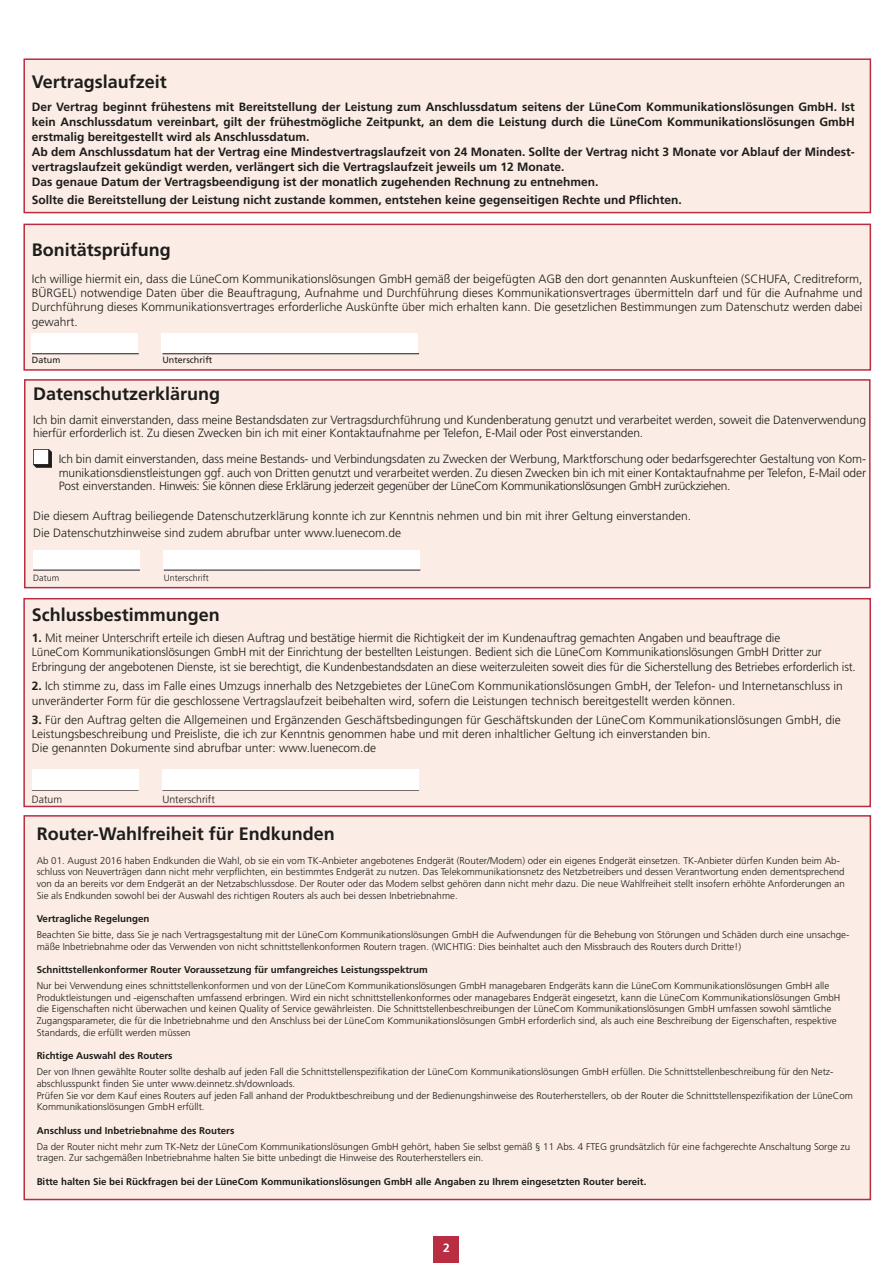
<style>
.page{position:relative;width:893px;height:1263px;background:#fff}
.page>*{position:absolute;margin:0;border:0;box-sizing:border-box;transform-origin:0 0}
.t1{font:700 18px "Frutiger";color:#1d1d1b}
.t2{font:300 12px/14.4px "Frutiger";color:#1d1d1b}
.t3{font:700 12px/15px "Frutiger";color:#1d1d1b;text-align:justify}
.t4{font:700 12px "Frutiger";color:#fff}
.t5{font:300 10.5px "Frutiger";color:#1d1d1b}
.t6{font:300 9.75px/11.7px "Frutiger";color:#1d1d1b}
.t7{font:700 9.75px "Frutiger";color:#1d1d1b}
.t8{font:300 9px "Frutiger";color:#1d1d1b}
.t9{font:9px "Frutiger";color:#1d1d1b}
.s1{font-weight:700}
</style>
<div class="page">
<div style="left:434px;top:1236px;width:25px;height:27px;background:#b82d42"></div>
<div style="left:23px;top:598px;width:848px;height:209px;background:#fbece5;border:2px solid #b82d42"></div>
<div style="left:24px;top:379px;width:846px;height:209px;background:#fbece5;border:2px solid #b82d42"></div>
<div style="left:33px;top:550px;width:107px;height:21px;background:#fff"></div>
<div style="left:164px;top:550px;width:256px;height:21px;background:#fff"></div>
<svg style="left:33px;top:449px;width:19px;height:19px"></svg>
<hr style="left:33px;top:570px;width:107px;height:1px;background:#1e181a">
<hr style="left:164px;top:570px;width:256px;height:1px;background:#1e181a">
<div style="left:23px;top:224px;width:848px;height:147px;background:#fbece5;border:2px solid #b82d42"></div>
<div style="left:31px;top:333px;width:107px;height:21px;background:#fff"></div>
<div style="left:162px;top:333px;width:256px;height:21px;background:#fff"></div>
<hr style="left:32px;top:353px;width:107px;height:1px;background:#1e181a">
<hr style="left:162px;top:353px;width:257px;height:1px;background:#1e181a">
<div style="left:23px;top:815px;width:848px;height:385px;background:#fbece5;border:2px solid #b82d42"></div>
<hr style="left:32px;top:790px;width:107px;height:1px;background:#1e181a">
<hr style="left:162px;top:790px;width:257px;height:1px;background:#1e181a">
<div style="left:23px;top:58px;width:848px;height:155px;background:#fbece5;border:2px solid #b82d42"></div>
<div style="left:32px;top:769px;width:107px;height:21px;background:#fff"></div>
<div style="left:162px;top:769px;width:257px;height:21px;background:#fff"></div>
<p class="t1" style="left:32px;top:71px;width:137px">Vertragslaufzeit</p>
<p class="t3" style="left:32px;top:99px;width:825px">Der Vertrag beginnt frühestens mit Bereitstellung der Leistung zum Anschlussdatum seitens der LüneCom Kommunikationslösungen GmbH. Ist kein Anschlussdatum vereinbart, gilt der frühestmögliche Zeitpunkt, an dem die Leistung durch die LüneCom Kommunikationslösungen GmbH erstmalig bereitgestellt wird als Anschlussdatum.</p>
<p class="t3" style="left:32px;top:144px;width:825px">Ab dem Anschlussdatum hat der Vertrag eine Mindestvertragslaufzeit von 24 Monaten. Sollte der Vertrag nicht 3 Monate vor Ablauf der Mindest&shy;vertragslaufzeit gekündigt werden, verlängert sich die Vertragslaufzeit jeweils um 12 Monate.</p>
<p class="t3" style="left:32px;top:174px;width:568px">Das genaue Datum der Vertragsbeendigung ist der monatlich zugehenden Rechnung zu entnehmen.</p>
<p class="t3" style="left:32px;top:192px;width:651px">Sollte die Bereitstellung der Leistung nicht zustande kommen, entstehen keine gegenseitigen Rechte und Pflichten.</p>
<p class="t1" style="left:32px;top:239px;width:140px">Bonitätsprüfung</p>
<p class="t2" style="left:32px;top:271px;width:832px;text-align:justify">Ich willige hiermit ein, dass die LüneCom Kommunikationslösungen GmbH gemäß der beigefügten AGB den dort genannten Auskunfteien (SCHUFA, Creditreform, BÜRGEL) notwendige Daten über die Beauftragung, Aufnahme und Durchführung dieses Kommunikationsvertrages übermitteln darf und für die Aufnahme und Durchführung dieses Kommunikationsvertrages erforderliche Auskünfte über mich erhalten kann. Die gesetzlichen Bestimmungen zum Datenschutz werden dabei gewahrt.</p>
<p class="t9" style="left:32px;top:354px;width:30px">Datum</p>
<p class="t9" style="left:162px;top:354px;width:52px">Unterschrift</p>
<p class="t1" style="left:33px;top:383px;width:189px">Datenschutzerklärung</p>
<p class="t2" style="left:33px;top:412px;width:834px">Ich bin damit einverstanden, dass meine Bestandsdaten zur Vertragsdurchführung und Kundenberatung genutzt und verarbeitet werden, soweit die Datenverwendung</p>
<p class="t2" style="left:33px;top:426px;width:612px">hierfür erforderlich ist. Zu diesen Zwecken bin ich mit einer Kontaktaufnahme per Telefon, E-Mail oder Post einverstanden.</p>
<p class="t2" style="left:59px;top:452px;width:809px;line-height:13.5px;text-align:justify">Ich bin damit einverstanden, dass meine Bestands- und Verbindungsdaten zu Zwecken der Werbung, Marktforschung oder bedarfsgerechter Gestaltung von Kom&shy;munikationsdienstleistungen ggf. auch von Dritten genutzt und verarbeitet werden. Zu diesen Zwecken bin ich mit einer Kontaktaufnahme per Telefon, E-Mail oder Post einverstanden. Hinweis: Sie können diese Erklärung jederzeit gegenüber der LüneCom Kommunikationslösungen GmbH zurückziehen.</p>
<p class="t2" style="left:33px;top:508px;width:659px">Die diesem Auftrag beiliegende Datenschutzerklärung konnte ich zur Kenntnis nehmen und bin mit ihrer Geltung einverstanden.</p>
<p class="t2" style="left:33px;top:525px;width:370px">Die Datenschutzhinweise sind zudem abrufbar unter www.luenecom.de</p>
<p class="t8" style="left:33px;top:573px;width:28px">Datum</p>
<p class="t8" style="left:164px;top:573px;width:46px">Unterschrift</p>
<p class="t1" style="left:32px;top:605px;width:189px">Schlussbestimmungen</p>
<p class="t2" style="left:32px;top:630px;width:825px"><span class="s1">1.</span> Mit meiner Unterschrift erteile ich diesen Auftrag und bestätige hiermit die Richtigkeit der im Kundenauftrag gemachten Angaben und beauftrage die<br>LüneCom Kommunikationslösungen GmbH mit der Einrichtung der bestellten Leistungen. Bedient sich die LüneCom Kommunikationslösungen GmbH Dritter zur<br>Erbringung der angebotenen Dienste, ist sie berechtigt, die Kundenbestandsdaten an diese weiterzuleiten soweit dies für die Sicherstellung des Betriebes erforderlich ist.</p>
<p class="t2" style="left:32px;top:678px;width:813px;line-height:15px"><span class="s1">2.</span> Ich stimme zu, dass im Falle eines Umzugs innerhalb des Netzgebietes der LüneCom Kommunikationslösungen GmbH, der Telefon- und Internetanschluss in unveränderter Form für die geschlossene Vertragslaufzeit beibehalten wird, sofern die Leistungen technisch bereitgestellt werden können.</p>
<p class="t2" style="left:32px;top:712px;width:810px"><span class="s1">3.</span> Für den Auftrag gelten die Allgemeinen und Ergänzenden Geschäftsbedingungen für Geschäftskunden der LüneCom Kommunikationslösungen GmbH, die<br>Leistungsbeschreibung und Preisliste, die ich zur Kenntnis genommen habe und mit deren inhaltlicher Geltung ich einverstanden bin.</p>
<p class="t2" style="left:32px;top:741px;width:346px">Die genannten Dokumente sind abrufbar unter: www.luenecom.de</p>
<p class="t5" style="left:32px;top:793px;width:32px">Datum</p>
<p class="t5" style="left:162px;top:793px;width:54px">Unterschrift</p>
<p class="t1" style="left:37px;top:823px;width:300px">Router-Wahlfreiheit für Endkunden</p>
<p class="t6" style="left:37px;top:854px;width:810px">Ab 01. August 2016 haben Endkunden die Wahl, ob sie ein vom TK-Anbieter angebotenes Endgerät (Router/Modem) oder ein eigenes Endgerät einsetzen. TK-Anbieter dürfen Kunden beim Ab&shy;schluss von Neuverträgen dann nicht mehr verpflichten, ein bestimmtes Endgerät zu nutzen. Das Telekommunikationsnetz des Netzbetreibers und dessen Verantwortung enden dementsprechend von da an bereits vor dem Endgerät an der Netzabschlussdose. Der Router oder das Modem selbst gehören dann nicht mehr dazu. Die neue Wahlfreiheit stellt insofern erhöhte Anforderungen an Sie als Endkunden sowohl bei der Auswahl des richtigen Routers als auch bei dessen Inbetriebnahme.</p>
<p class="t7" style="left:37px;top:913px;width:114px">Vertragliche Regelungen</p>
<p class="t6" style="left:37px;top:929px;width:814px">Beachten Sie bitte, dass Sie je nach Vertragsgestaltung mit der LüneCom Kommunikationslösungen GmbH die Aufwendungen für die Behebung von Störungen und Schäden durch eine unsachge&shy;mäße Inbetriebnahme oder das Verwenden von nicht schnittstellenkonformen Routern tragen. (WICHTIG: Dies beinhaltet auch den Missbrauch des Routers durch Dritte!)</p>
<p class="t7" style="left:37px;top:964px;width:392px">Schnittstellenkonformer Router Voraussetzung für umfangreiches Leistungsspektrum</p>
<p class="t6" style="left:37px;top:980px;width:805px">Nur bei Verwendung eines schnittstellenkonformen und von der LüneCom Kommunikationslösungen GmbH managebaren Endgeräts kann die LüneCom Kommunikationslösungen GmbH alle Produktleistungen und -eigenschaften umfassend erbringen. Wird ein nicht schnittstellenkonformes oder managebares Endgerät eingesetzt, kann die LüneCom Kommunikationslösungen GmbH die Eigenschaften nicht überwachen und keinen Quality of Service gewährleisten. Die Schnittstellenbeschreibungen der LüneCom Kommunikationslösungen GmbH umfassen sowohl sämtliche Zugangsparameter, die für die Inbetriebnahme und den Anschluss bei der LüneCom Kommunikationslösungen GmbH erforderlich sind, als auch eine Beschreibung der Eigenschaften, respektive Standards, die erfüllt werden müssen</p>
<p class="t7" style="left:37px;top:1050px;width:137px">Richtige Auswahl des Routers</p>
<p class="t6" style="left:37px;top:1066px;width:798px">Der von Ihnen gewählte Router sollte deshalb auf jeden Fall die Schnittstellenspezifikation der LüneCom Kommunikationslösungen GmbH erfüllen. Die Schnittstellenbeschreibung für den Netz&shy;abschlusspunkt finden Sie unter www.deinnetz.sh/downloads.</p>
<p class="t6" style="left:37px;top:1089px;width:818px">Prüfen Sie vor dem Kauf eines Routers auf jeden Fall anhand der Produktbeschreibung und der Bedienungshinweise des Routerherstellers, ob der Router die Schnittstellenspezifikation der LüneCom<br>Kommunikationslösungen GmbH erfüllt.</p>
<p class="t7" style="left:37px;top:1124px;width:199px">Anschluss und Inbetriebnahme des Routers</p>
<p class="t6" style="left:37px;top:1140px;width:815px">Da der Router nicht mehr zum TK-Netz der LüneCom Kommunikationslösungen GmbH gehört, haben Sie selbst gemäß § 11 Abs. 4 FTEG grundsätzlich für eine fachgerechte Anschaltung Sorge zu tragen. Zur sachgemäßen Inbetriebnahme halten Sie bitte unbedingt die Hinweise des Routerherstellers ein.</p>
<p class="t7" style="left:37px;top:1176px;width:611px">Bitte halten Sie bei Rückfragen bei der LüneCom Kommunikationslösungen GmbH alle Angaben zu Ihrem eingesetzten Router bereit.</p>
<p class="t4" style="left:443px;top:1241px;width:8px">2</p>
</div>
